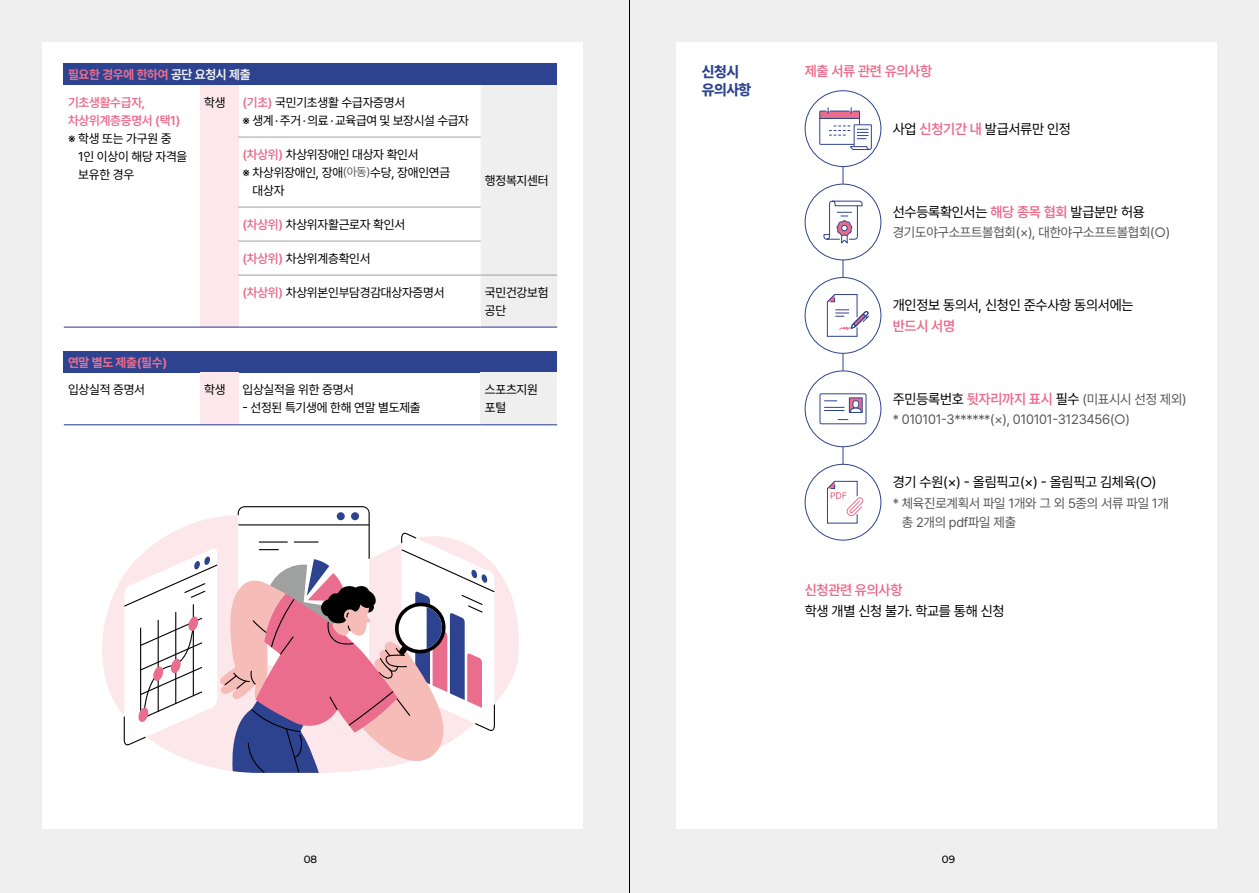
<style>
.page{position:relative;width:1259px;height:893px;background:#efefef}
.page>*{position:absolute;margin:0;border:0;box-sizing:border-box;transform-origin:0 0}
.t1{font:15px/18px "Pretendard Variable";letter-spacing:-.03em;color:#2d4390}
.t2{font:14.25px "Pretendard Variable";letter-spacing:-.02em;color:#000}
.t3{font:14.25px "Pretendard Variable";letter-spacing:-.02em;color:#eb6d8e}
.t4{font:13.5px/20.7px "Pretendard Variable";letter-spacing:-.02em;color:#595757}
.t5{font:12.75px/18px "Pretendard Variable";letter-spacing:-.02em;color:#000}
.t6{font:12.75px/27.6px "Pretendard Variable";letter-spacing:-.02em;color:#eb6d8e}
.t7{font:500 10.5px "Montserrat";color:#000}
.s1{color:#efefef}
.s2{color:#eb6d8e}
.s3{font-size:12px;color:#595757}
.s4{font-size:14.25px;color:#000}
.s5{font-size:14.25px;color:#eb6d8e}
</style>
<div class="page">
<div style="left:43px;top:43px;width:540px;height:786px;background:#fff"></div>
<div style="left:676px;top:43px;width:540px;height:786px;background:#fff"></div>
<hr style="left:842px;top:102px;width:1px;height:393px;background:#2d4390">
<div style="left:64px;top:64px;width:493px;height:21px;background:#2d4390"></div>
<div style="left:200px;top:85px;width:38px;height:242px;background:#fce7eb"></div>
<div style="left:480px;top:85px;width:77px;height:242px;background:#efefef"></div>
<hr style="left:64px;top:327px;width:136px;height:1px;background:#2d4390">
<hr style="left:200px;top:327px;width:38px;height:1px;background:#2d4390">
<hr style="left:238px;top:327px;width:242px;height:1px;background:#2d4390">
<hr style="left:480px;top:327px;width:77px;height:1px;background:#2d4390">
<hr style="left:238px;top:137px;width:242px;height:1px;background:#9fa0a0">
<hr style="left:238px;top:207px;width:242px;height:1px;background:#9fa0a0">
<hr style="left:238px;top:241px;width:242px;height:1px;background:#9fa0a0">
<hr style="left:238px;top:275px;width:242px;height:1px;background:#9fa0a0">
<hr style="left:480px;top:275px;width:77px;height:1px;background:#9fa0a0">
<div style="left:64px;top:351px;width:493px;height:22px;background:#2d4390"></div>
<div style="left:200px;top:373px;width:38px;height:52px;background:#fce7eb"></div>
<div style="left:480px;top:373px;width:77px;height:52px;background:#efefef"></div>
<hr style="left:64px;top:424px;width:136px;height:1px;background:#2d4390">
<hr style="left:200px;top:424px;width:38px;height:1px;background:#2d4390">
<hr style="left:238px;top:424px;width:242px;height:1px;background:#2d4390">
<hr style="left:480px;top:424px;width:77px;height:1px;background:#2d4390">
<svg style="left:102px;top:567px;width:417px;height:175px;fill:#fce7eb"></svg>
<svg style="left:124px;top:506px;width:371px;height:267px"></svg>
<div style="left:805px;top:91px;width:76px;height:76px;background:#fff;border-radius:50%"></div>
<div style="left:804px;top:90px;width:77px;height:77px;border:1px solid #2d4390;border-radius:50%"></div>
<svg style="left:819px;top:107px;width:53px;height:43px"></svg>
<div style="left:805px;top:278px;width:76px;height:75px;background:#fff;border-radius:50%"></div>
<div style="left:804px;top:277px;width:77px;height:77px;border:1px solid #2d4390;border-radius:50%"></div>
<svg style="left:826px;top:294px;width:43px;height:43px"></svg>
<div style="left:805px;top:371px;width:76px;height:76px;background:#fff;border-radius:50%"></div>
<div style="left:804px;top:371px;width:77px;height:76px;border:1px solid #2d4390;border-radius:50%"></div>
<svg style="left:819px;top:393px;width:48px;height:32px"></svg>
<div style="left:805px;top:464px;width:76px;height:76px;background:#fff;border-radius:50%"></div>
<div style="left:804px;top:464px;width:77px;height:76px;border:1px solid #2d4390;border-radius:50%"></div>
<svg style="left:827px;top:481px;width:37px;height:43px"></svg>
<div style="left:805px;top:184px;width:76px;height:76px;background:#fff;border-radius:50%"></div>
<div style="left:804px;top:184px;width:77px;height:76px;border:1px solid #2d4390;border-radius:50%"></div>
<svg style="left:823px;top:200px;width:40px;height:44px"></svg>
<hr style="left:629px;top:0;width:1px;height:893px;background:#000">
<p class="t6" style="left:68px;top:60px;width:184px">필요한 경우에 한하여 <span class="s1">공단 요청시 제출 </span>기초생활수급자,</p>
<p class="t6" style="left:68px;top:106px;width:114px">차상위계층증명서 (택1)</p>
<p class="t5" style="left:78px;top:129px;width:111px;text-indent:-10px">※ 학생 또는 가구원 중<br>1인 이상이 해당 자격을 보유한 경우</p>
<p class="t5" style="left:204px;top:93px;width:23px">학생</p>
<p class="t5" style="left:242px;top:93px;width:228px"><span class="s2">(기초)</span> 국민기초생활 수급자증명서<br>※ 생계 · 주거 · 의료 · 교육급여 및 보장시설 수급자</p>
<p class="t5" style="left:242px;top:145px;width:178px"><span class="s2">(차상위)</span> 차상위장애인 대상자 확인서</p>
<p class="t5" style="left:242px;top:163px;width:209px">※ 차상위장애인, 장애<span class="s3">(아동)</span>수당, 장애인연금</p>
<p class="t5" style="left:253px;top:181px;width:33px">대상자</p>
<p class="t5" style="left:242px;top:215px;width:164px"><span class="s2">(차상위)</span> 차상위자활근로자 확인서</p>
<p class="t5" style="left:242px;top:249px;width:130px"><span class="s2">(차상위)</span> 차상위계층확인서</p>
<p class="t5" style="left:242px;top:283px;width:204px"><span class="s2">(차상위)</span> 차상위본인부담경감대상자증명서</p>
<p class="t5" style="left:485px;top:283px;width:65px">국민건강보험 공단</p>
<p class="t5" style="left:485px;top:171px;width:65px">행정복지센터</p>
<p class="t6" style="left:68px;top:348px;width:101px">연말 별도 제출(필수)</p>
<p class="t5" style="left:68px;top:380px;width:79px">입상실적 증명서</p>
<p class="t5" style="left:204px;top:380px;width:23px">학생</p>
<p class="t5" style="left:242px;top:380px;width:113px">입상실적을 위한 증명서</p>
<p class="t5" style="left:242px;top:398px;width:180px">- 선정된 특기생에 한해 연말 별도제출</p>
<p class="t5" style="left:485px;top:380px;width:55px">스포츠지원 포털</p>
<p class="t1" style="left:702px;top:62px;width:51px">신청시 유의사항</p>
<p class="t3" style="left:804px;top:61px;width:129px">제출 서류 관련 유의사항</p>
<p class="t2" style="left:892px;top:119px;width:180px">사업 <span class="s2">신청기간 내</span> 발급서류만 인정</p>
<p class="t2" style="left:892px;top:201px;width:254px">선수등록확인서는 <span class="s2">해당 종목 협회</span> 발급분만 허용</p>
<p class="t4" style="left:892px;top:222px;width:279px">경기도야구소프트볼협회(×), 대한야구소프트볼협회(○)</p>
<p class="t2" style="left:892px;top:295px;width:242px">개인정보 동의서, 신청인 준수사항 동의서에는</p>
<p class="t3" style="left:892px;top:316px;width:64px">반드시 서명</p>
<p class="t4" style="left:892px;top:388px;width:295px"><span class="s4">주민등록번호</span> <span class="s5">뒷자리까지 표시</span> <span class="s4">필수</span> (미표시시 선정 제외) * 010101-3******(×), 010101-3123456(○)</p>
<p class="t2" style="left:892px;top:472px;width:265px">경기 수원(×) - 올림픽고(×) - 올림픽고 김체육(○)</p>
<p class="t4" style="left:902px;top:493px;width:269px;line-height:19.5px;text-indent:-9px">* 체육진로계획서 파일 1개와 그 외 5종의 서류 파일 1개 총 2개의 pdf파일 제출</p>
<p class="t3" style="left:804px;top:580px;width:99px">신청관련 유의사항</p>
<p class="t2" style="left:804px;top:601px;width:201px">학생 개별 신청 불가. 학교를 통해 신청</p>
<p class="t7" style="left:304px;top:852px;width:15px">08</p>
<p class="t7" style="left:942px;top:852px;width:15px">09</p>
</div>
